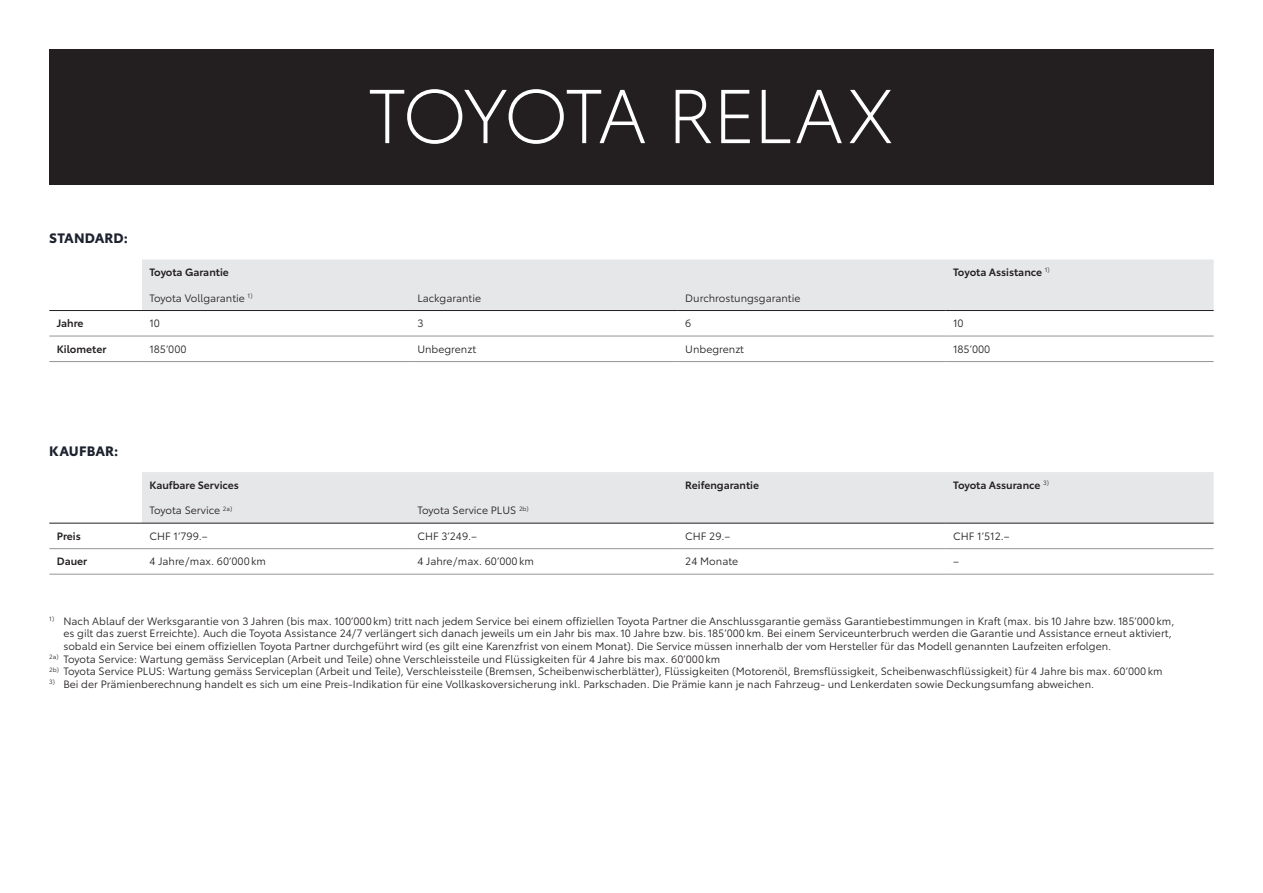
<style>
.page{position:relative;width:1263px;height:893px;background:#fff}
.page>*{position:absolute;margin:0;border:0;box-sizing:border-box;transform-origin:0 0}
.t1{font:300 75px "Toyota Type";letter-spacing:-.055em;color:#fff}
.t2{font:700 13.5px "Toyota Type";letter-spacing:.005em;color:#1c232e}
.t3{font:10.5px "Toyota Type";color:#231f20}
.t4{font:600 10.5px "Toyota Type";color:#231f20}
</style>
<div class="page">
<div style="left:49px;top:49px;width:1165px;height:135px;background:#231f20"></div>
<div style="left:142px;top:259px;width:1072px;height:51px;background:#e6e7e9"></div>
<hr style="left:49px;top:310px;width:93px;height:1px;background:#231f20">
<hr style="left:49px;top:336px;width:93px;height:1px;background:#939598">
<hr style="left:142px;top:336px;width:268px;height:1px;background:#939598">
<hr style="left:410px;top:336px;width:268px;height:1px;background:#939598">
<hr style="left:678px;top:336px;width:268px;height:1px;background:#939598">
<hr style="left:946px;top:336px;width:268px;height:1px;background:#939598">
<hr style="left:49px;top:361px;width:93px;height:1px;background:#939598">
<hr style="left:142px;top:361px;width:268px;height:1px;background:#939598">
<hr style="left:410px;top:361px;width:268px;height:1px;background:#939598">
<hr style="left:678px;top:361px;width:268px;height:1px;background:#939598">
<hr style="left:946px;top:361px;width:268px;height:1px;background:#939598">
<hr style="left:142px;top:310px;width:268px;height:1px;background:#231f20">
<hr style="left:410px;top:310px;width:268px;height:1px;background:#231f20">
<hr style="left:678px;top:310px;width:268px;height:1px;background:#231f20">
<hr style="left:946px;top:310px;width:268px;height:1px;background:#231f20">
<div style="left:142px;top:472px;width:1072px;height:51px;background:#e6e7e9"></div>
<hr style="left:49px;top:548px;width:93px;height:1px;background:#939598">
<hr style="left:142px;top:548px;width:268px;height:1px;background:#939598">
<hr style="left:410px;top:548px;width:268px;height:1px;background:#939598">
<hr style="left:678px;top:548px;width:268px;height:1px;background:#939598">
<hr style="left:946px;top:548px;width:268px;height:1px;background:#939598">
<hr style="left:49px;top:574px;width:93px;height:1px;background:#939598">
<hr style="left:142px;top:574px;width:268px;height:1px;background:#939598">
<hr style="left:410px;top:574px;width:268px;height:1px;background:#939598">
<hr style="left:678px;top:574px;width:268px;height:1px;background:#939598">
<hr style="left:946px;top:574px;width:268px;height:1px;background:#939598">
<hr style="left:49px;top:523px;width:93px;height:1px;background:#231f20">
<hr style="left:142px;top:523px;width:268px;height:1px;background:#231f20">
<hr style="left:410px;top:523px;width:268px;height:1px;background:#231f20">
<hr style="left:678px;top:523px;width:268px;height:1px;background:#231f20">
<hr style="left:946px;top:523px;width:268px;height:1px;background:#231f20">
<h1 class="t1" style="left:368px;top:62px;width:529px">TOYOTA RELAX</h1>
<p class="t2" style="left:49px;top:228px;width:80px">STANDARD:</p>
<p class="t4" style="left:149px;top:264px;width:81px">Toyota Garantie</p>
<p class="t4" style="left:953px;top:264px;width:98px">Toyota Assistance <sup>1)</sup></p>
<p class="t3" style="left:149px;top:290px;width:104px">Toyota Vollgarantie <sup>1)</sup></p>
<p class="t3" style="left:417px;top:290px;width:65px">Lackgarantie</p>
<p class="t3" style="left:685px;top:290px;width:117px">Durchrostungsgarantie</p>
<p class="t4" style="left:57px;top:315px;width:28px">Jahre</p>
<p class="t3" style="left:149px;top:315px;width:12px">10</p>
<p class="t3" style="left:417px;top:315px;width:8px">3</p>
<p class="t3" style="left:685px;top:315px;width:8px">6</p>
<p class="t3" style="left:953px;top:315px;width:12px">10</p>
<p class="t4" style="left:57px;top:341px;width:51px">Kilometer</p>
<p class="t3" style="left:149px;top:341px;width:39px">185’000</p>
<p class="t3" style="left:417px;top:341px;width:60px">Unbegrenzt</p>
<p class="t3" style="left:685px;top:341px;width:60px">Unbegrenzt</p>
<p class="t3" style="left:953px;top:341px;width:39px">185’000</p>
<p class="t2" style="left:49px;top:440px;width:70px">KAUFBAR:</p>
<p class="t4" style="left:149px;top:477px;width:91px">Kaufbare Services</p>
<p class="t4" style="left:685px;top:477px;width:75px">Reifengarantie</p>
<p class="t4" style="left:953px;top:477px;width:97px">Toyota Assurance <sup>3)</sup></p>
<p class="t3" style="left:149px;top:503px;width:84px">Toyota Service <sup>2a)</sup></p>
<p class="t3" style="left:417px;top:503px;width:113px">Toyota Service PLUS <sup>2b)</sup></p>
<p class="t4" style="left:57px;top:528px;width:26px">Preis</p>
<p class="t3" style="left:149px;top:528px;width:60px">CHF 1’799.–</p>
<p class="t3" style="left:417px;top:528px;width:61px">CHF 3’249.–</p>
<p class="t3" style="left:685px;top:528px;width:47px">CHF 29.–</p>
<p class="t3" style="left:953px;top:528px;width:58px">CHF 1’512.–</p>
<p class="t4" style="left:57px;top:553px;width:32px">Dauer</p>
<p class="t3" style="left:149px;top:554px;width:118px">4 Jahre / max. 60’000 km</p>
<p class="t3" style="left:417px;top:554px;width:118px">4 Jahre / max. 60’000 km</p>
<p class="t3" style="left:685px;top:554px;width:54px">24 Monate</p>
<p class="t3" style="left:953px;top:554px;width:7px">–</p>
<p class="t3" style="left:49px;top:613px;width:1126px"><sup>1)</sup> Nach Ablauf der Werksgarantie von 3 Jahren (bis max. 100’000 km) tritt nach jedem Service bei einem offiziellen Toyota Partner die Anschlussgarantie gemäss Garantiebestimmungen in Kraft (max. bis 10 Jahre bzw. 185’000 km,</p>
<p class="t3" style="left:63px;top:626px;width:1110px">es gilt das zuerst Erreichte). Auch die Toyota Assistance 24/7 verlängert sich danach jeweils um ein Jahr bis max. 10 Jahre bzw. bis. 185’000 km. Bei einem Serviceunterbruch werden die Garantie und Assistance erneut aktiviert,</p>
<p class="t3" style="left:63px;top:638px;width:1049px">sobald ein Service bei einem offiziellen Toyota Partner durchgeführt wird (es gilt eine Karenzfrist von einem Monat). Die Service müssen innerhalb der vom Hersteller für das Modell genannten Laufzeiten erfolgen.</p>
<p class="t3" style="left:49px;top:651px;width:672px"><sup>2a)</sup> Toyota Service: Wartung gemäss Serviceplan (Arbeit und Teile) ohne Verschleissteile und Flüssigkeiten für 4 Jahre bis max. 60’000 km</p>
<p class="t3" style="left:49px;top:664px;width:1115px"><sup>2b)</sup> Toyota Service PLUS: Wartung gemäss Serviceplan (Arbeit und Teile), Verschleissteile (Bremsen, Scheibenwischerblätter), Flüssigkeiten (Motorenöl, Bremsflüssigkeit, Scheibenwaschflüssigkeit) für 4 Jahre bis max. 60’000 km</p>
<p class="t3" style="left:49px;top:676px;width:1046px"><sup>3)</sup> Bei der Prämienberechnung handelt es sich um eine Preis-Indikation für eine Vollkaskoversicherung inkl. Parkschaden. Die Prämie kann je nach Fahrzeug- und Lenkerdaten sowie Deckungsumfang abweichen.</p>
</div>
